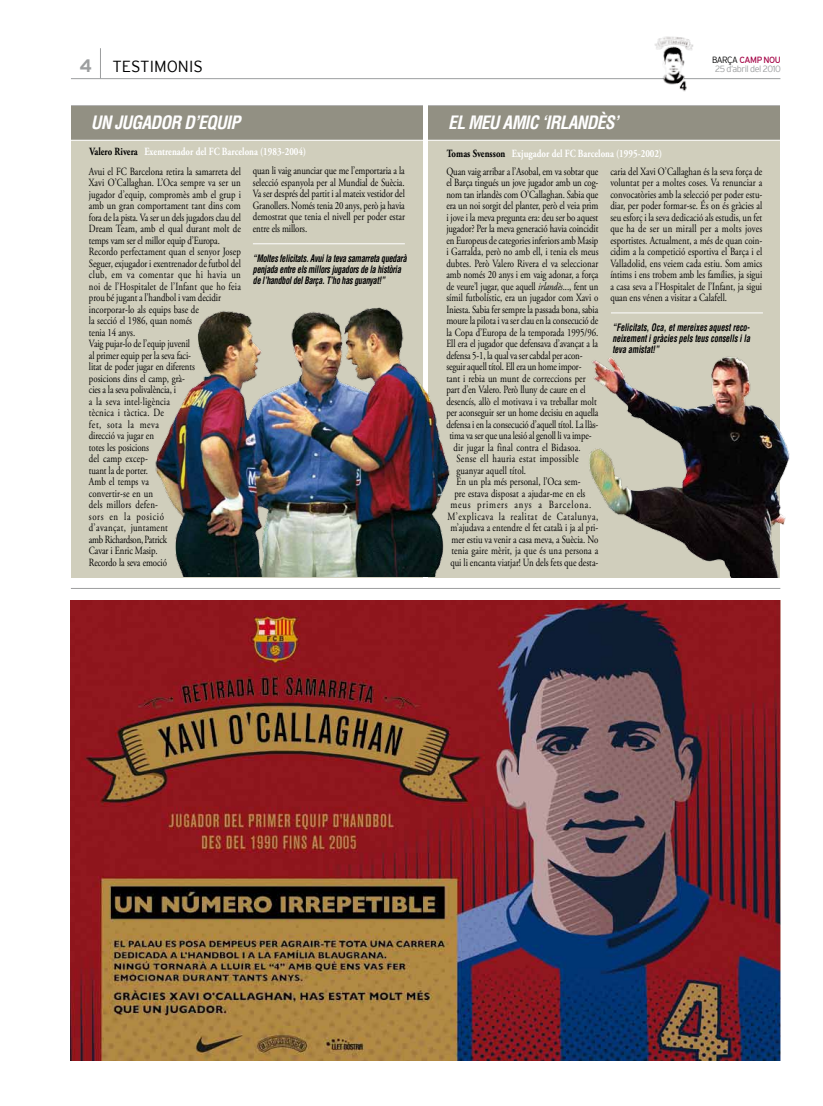
<style>
.page{position:relative;width:823px;height:1106px;background:#fff}
.page>*{position:absolute;margin:0;border:0;box-sizing:border-box;transform-origin:0 0}
.t1{font:italic 700 condensed 18px "Helvetica LT Std";letter-spacing:-.04em;color:#fff}
.t2{font:300 16px "Interstate";color:#000}
.t3{font:11px/11.5px "Adobe Garamond Pro";letter-spacing:-.005em;color:#000;text-align:justify;scale:.8 1}
.t4{font:700 11px "Adobe Garamond Pro";letter-spacing:.005em;color:#fff;scale:.8 1}
.t5{font:11px "Adobe Garamond Pro";letter-spacing:.015em;color:#000;scale:.8 1}
.t6{font:11px "Adobe Garamond Pro";letter-spacing:.06em;color:#000;scale:.8 1}
.t7{font:11px "Adobe Garamond Pro";letter-spacing:.035em;color:#000;scale:.8 1}
.t8{font:11px "Adobe Garamond Pro";letter-spacing:.09em;color:#000;scale:.8 1}
.t9{font:italic 700 condensed 10px/11px "Helvetica LT Std";letter-spacing:-.025em;color:#000;scale:.8 1}
.t10{font:300 9px/9px "Interstate";letter-spacing:-.05em;color:#9c9e9f;text-align:center}
.s1{font-weight:700;font-size:18px;color:#9c9e9f}
.s2{color:#000}
.s3{font-weight:400;color:#a40044}
.s4{font-style:italic}
</style>
<div class="page">
<hr style="left:71px;top:78px;width:709px;height:1px;background:#9c9e9f">
<hr style="left:100px;top:48px;width:1px;height:31px;background:#9c9e9f">
<img style="left:71px;top:600px;width:708px;height:460px">
<hr style="left:71px;top:588px;width:708px;height:1px;background:#9c9e9f">
<div style="left:71px;top:106px;width:351px;height:471px;background:#d0cebc"></div>
<div style="left:71px;top:106px;width:351px;height:34px;background:#929083"></div>
<hr style="left:68px;top:140px;width:356px;height:1px;background:#fff">
<div style="left:428px;top:106px;width:351px;height:471px;background:#d0cebc"></div>
<div style="left:428px;top:106px;width:351px;height:34px;background:#929083"></div>
<hr style="left:425px;top:140px;width:356px;height:1px;background:#fff">
<img style="left:155px;top:278px;width:295px;height:298px">
<img style="left:643px;top:36px;width:50px;height:56px">
<img style="left:589px;top:334px;width:201px;height:243px">
<hr style="left:253px;top:243px;width:151px;height:1px;background:#fff">
<hr style="left:610px;top:313px;width:152px;height:1px;background:#fff">
<p class="t2" style="left:79px;top:57px;width:125px"><span class="s1">4</span> TESTIMONIS</p>
<p class="t10" style="left:711px;top:55px;width:70px"><span class="s2">Barça</span> <span class="s3">CAMP NOU<br></span>25 d’abril del 2010</p>
<p class="t1" style="left:91px;top:112px;width:151px">UN JUGador d’equip</p>
<p class="t1" style="left:448px;top:112px;width:172px">el meu amic ‘irl andès’</p>
<p class="t3" style="left:446px;top:166px;width:191px">Quan vaig arribar a l’Asobal, em va sobtar que</p>
<p class="t3" style="left:446px;top:177px;width:191px">el Barça tingués un jove jugador amb un cog-</p>
<p class="t3" style="left:446px;top:189px;width:191px">nom tan irlandès com O’Callaghan. Sabia que</p>
<p class="t3" style="left:446px;top:200px;width:191px">era un noi sorgit del planter, però el veia prim</p>
<p class="t3" style="left:446px;top:212px;width:191px">i jove i la meva pregunta era: deu ser bo aquest</p>
<p class="t3" style="left:446px;top:223px;width:191px">jugador? Per la meva generació havia coincidit</p>
<p class="t3" style="left:446px;top:235px;width:191px">en Europeus de categories inferiors amb Masip</p>
<p class="t3" style="left:446px;top:246px;width:191px">i Garralda, però no amb ell, i tenia els meus</p>
<p class="t3" style="left:446px;top:258px;width:191px">dubtes. Però Valero Rivera el va seleccionar</p>
<p class="t3" style="left:446px;top:269px;width:191px">amb només 20 anys i em vaig adonar, a força</p>
<p class="t3" style="left:446px;top:281px;width:191px">de veure’l jugar, que aquell <span class="s4">irlandès</span>..., fent un</p>
<p class="t3" style="left:446px;top:292px;width:191px">símil futbolístic, era un jugador com Xavi o</p>
<p class="t3" style="left:446px;top:304px;width:191px">Iniesta. Sabia fer sempre la passada bona, sabia</p>
<p class="t3" style="left:446px;top:315px;width:191px">moure la pilota i va ser clau en la consecució de</p>
<p class="t3" style="left:446px;top:327px;width:191px">la Copa d’Europa de la temporada 1995/96.</p>
<p class="t3" style="left:446px;top:338px;width:191px">Ell era el jugador que defensava d’avançat a la</p>
<p class="t3" style="left:446px;top:350px;width:171px">defensa 5-1, la qual va ser cabdal per acon-</p>
<p class="t3" style="left:446px;top:361px;width:170px">seguir aquell títol. Ell era un home impor-</p>
<p class="t3" style="left:446px;top:373px;width:175px">tant i rebia un munt de correccions per</p>
<p class="t3" style="left:446px;top:384px;width:175px">part d’en Valero. Però lluny de caure en el</p>
<p class="t3" style="left:446px;top:396px;width:189px">desencís, allò el motivava i va treballar molt</p>
<p class="t3" style="left:446px;top:407px;width:191px">per aconseguir ser un home decisiu en aquella</p>
<p class="t3" style="left:446px;top:419px;width:191px">defensa i en la consecució d’aquell títol. La llàs-</p>
<p class="t3" style="left:449px;top:430px;width:179px">tima va ser que una lesió al genoll li va impe-</p>
<p class="t5" style="left:453px;top:440px;width:160px">dir jugar la final contra el Bidasoa.</p>
<p class="t7" style="left:456px;top:452px;width:154px">Sense ell hauria estat impossible</p>
<p class="t3" style="left:456px;top:465px;width:89px">guanyar aquell títol.</p>
<p class="t3" style="left:456px;top:476px;width:157px">En un pla més personal, l’Oca sem-</p>
<p class="t3" style="left:454px;top:488px;width:165px">pre estava disposat a ajudar-me en els</p>
<p class="t8" style="left:450px;top:498px;width:178px">meus primers anys a Barcelona.</p>
<p class="t6" style="left:447px;top:509px;width:190px">M’explicava la realitat de Catalunya,</p>
<p class="t3" style="left:450px;top:522px;width:186px">m’ajudava a entendre el fet català i ja al pri-</p>
<p class="t3" style="left:451px;top:534px;width:185px">mer estiu va venir a casa meva, a Suècia. No</p>
<p class="t5" style="left:451px;top:544px;width:185px">tenia gaire mèrit, ja que és una persona a</p>
<p class="t3" style="left:450px;top:557px;width:186px">qui li encanta viatjar! Un dels fets que desta-</p>
<p class="t4" style="left:89px;top:145px;width:272px"><span class="s2">Valero Rivera</span> Exentrenador del FC Barcelona (1983-2004)</p>
<p class="t4" style="left:446px;top:147px;width:270px"><span class="s2">Tomas Svensson</span> Exjugador del FC Barcelona (1995-2002)</p>
<p class="t3" style="left:89px;top:166px;width:191px;text-align:left">Avui el FC Barcelona retira la samarreta del<br>Xavi O’Callaghan. L’Oca sempre va ser un jugador d’equip, compromès amb el grup i amb un gran comportament tant dins com fora de la pista. Va ser un dels jugadors clau del<br>Dream Team, amb el qual durant molt de temps vam ser el millor equip d’Europa.<br>Recordo perfectament quan el senyor Josep<br>Seguer, exjugador i exentrenador de futbol del club, em va comentar que hi havia un noi de l’Hospitalet de l’Infant que ho feia prou bé jugant a l’handbol i vam decidir incorporar-lo als equips base de<br>la secció el 1986, quan només<br>tenia 14 anys.<br>Vaig pujar-lo de l’equip juvenil<br>al primer equip per la seva faci-<br>litat de poder jugar en diferents<br>posicions dins el camp, grà-<br>cies a la seva polivalència, i<br>a la seva intel·ligència<br>tècnica i tàctica. De<br>fet, sota la meva<br>direcció va jugar en<br>totes les posicions<br>del camp excep-<br>tuant la de porter.<br>Amb el temps va<br>convertir-se en un<br>dels millors defen-<br>sors en la posició<br>d’avançat, juntament<br>amb Richardson, Patrick<br>Cavar i Enric Masip.<br>Recordo la seva emoció</p>
<p class="t3" style="left:253px;top:165px;width:191px">quan li vaig anunciar que me l’emportaria a la selecció espanyola per al Mundial de Suècia.<br>Va ser després del partit i al mateix vestidor del Granollers. Només tenia 20 anys, però ja havia demostrat que tenia el nivell per poder estar entre els millors.</p>
<p class="t3" style="left:610px;top:166px;width:191px">caria del Xavi O’Callaghan és la seva força de voluntat per a moltes coses. Va renunciar a convocatòries amb la selecció per poder estu&shy;diar, per poder formar-se. És on és gràcies al seu esforç i la seva dedicació als estudis, un fet que ha de ser un mirall per a molts joves esportistes. Actualment, a més de quan coin&shy;cidim a la competició esportiva el Barça i el Valladolid, ens veiem cada estiu. Som amics íntims i ens trobem amb les famílies, ja sigui a casa seva a l’Hospitalet de l’Infant, ja sigui quan ens vénen a visitar a Calafell.</p>
<p class="t9" style="left:253px;top:253px;width:194px">“Moltes felicitats. Avui la teva samarreta quedarà penjada entre els millors jugadors de la història de l’handbol del Barça. T’ho has guanyat!”</p>
<p class="t9" style="left:612px;top:322px;width:173px;text-align:justify">“Felicitats, Oca, et mereixes aquest reco&shy;neixement i gràcies pels teus consells i la teva amistat!”</p>
</div>
